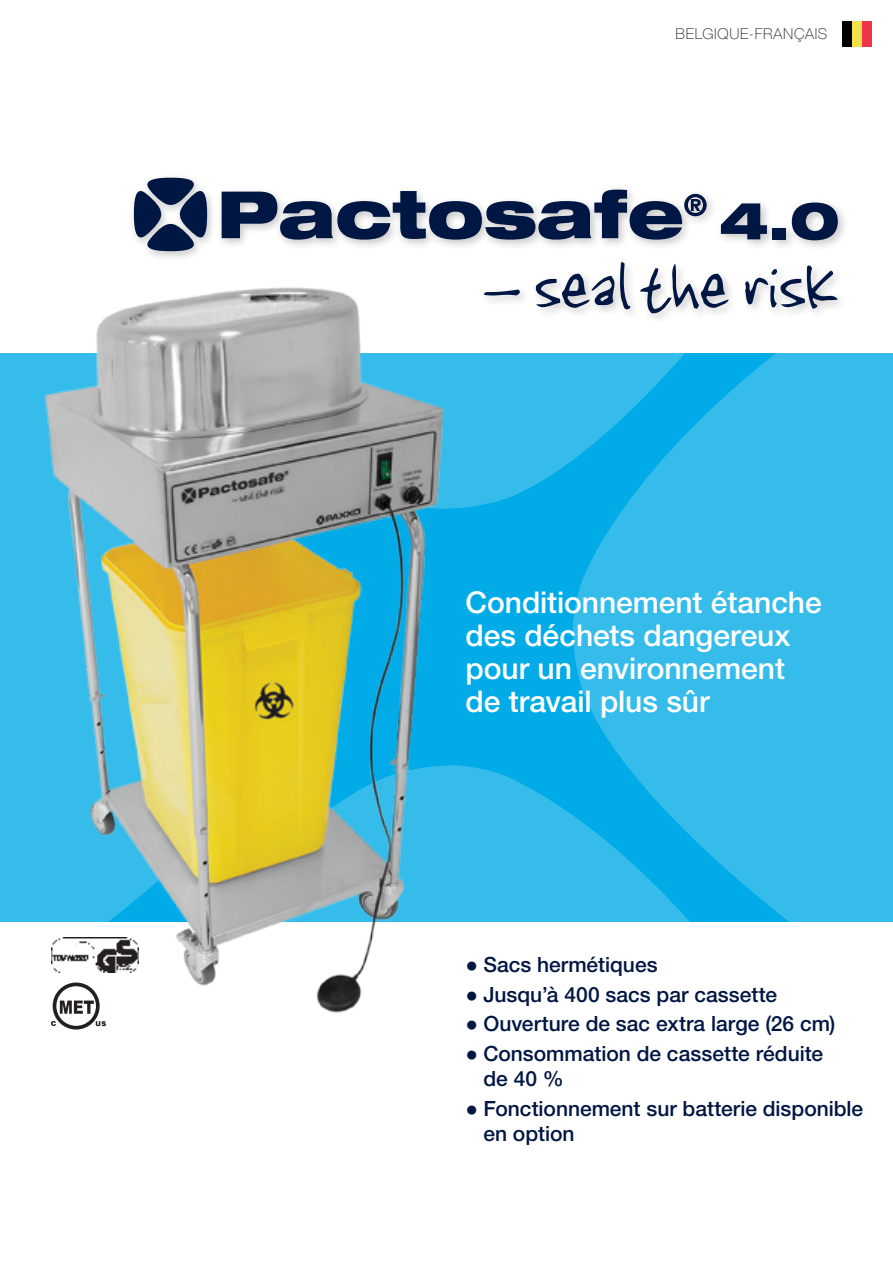
<style>
.page{position:relative;width:893px;height:1263px;background:#fff}
.page>*{position:absolute;margin:0;border:0;box-sizing:border-box;transform-origin:0 0}
.t1{font:500 30px "Helvetica Neue LT Std";letter-spacing:-.005em;color:#fff}
.t2{font:500 21px/25.2px "Helvetica Neue LT Std";color:#001643}
.RUBRIKER{font:100 15px "Helvetica Neue LT Std";letter-spacing:.05em;color:#231f20}
.s1{font-family:"Arial";font-weight:700}
</style>
<div class="page">
<div style="left:0;top:353px;width:893px;height:568px;background:#00abe7"></div>
<div style="left:572px;top:353px;width:321px;height:569px;background:#35bceb"></div>
<svg style="left:466px;top:765px;width:382px;height:157px;fill:#35bceb"></svg>
<svg style="left:466px;top:353px;width:387px;height:156px;fill:#35bceb"></svg>
<div style="left:129px;top:172px;width:719px;height:152px;background:#231f20;opacity:.25"></div>
<svg style="left:484px;top:289px;width:36px;height:6px"></svg>
<svg style="left:536px;top:273px;width:78px;height:35px"></svg>
<svg style="left:620px;top:262px;width:10px;height:47px"></svg>
<svg style="left:639px;top:263px;width:90px;height:51px"></svg>
<svg style="left:745px;top:265px;width:93px;height:44px"></svg>
<svg style="left:222px;top:190px;width:485px;height:50px"></svg>
<svg style="left:134px;top:178px;width:73px;height:73px"></svg>
<svg style="left:721px;top:203px;width:46px;height:36px"></svg>
<div style="left:772px;top:228px;width:14px;height:11px;background:#001643"></div>
<svg style="left:792px;top:203px;width:46px;height:37px"></svg>
<img style="left:0;top:269px;width:466px;height:761px">
<svg style="left:51px;top:1021px;width:5px;height:5px"></svg>
<svg style="left:96px;top:1021px;width:10px;height:5px"></svg>
<div style="left:53px;top:982px;width:47px;height:47px;border:4px solid #231f20;border-radius:50%"></div>
<svg style="left:60px;top:1000px;width:34px;height:14px"></svg>
<img style="left:51px;top:937px;width:88px;height:36px">
<div style="left:842px;top:21px;width:30px;height:26px;background:#ee3646"></div>
<div style="left:842px;top:21px;width:20px;height:26px;background:#f3e04d"></div>
<div style="left:842px;top:21px;width:10px;height:26px;background:#000001"></div>
<p class="RUBRIKER" style="left:676px;top:26px;width:153px">BELGIQUE-FRANÇAIS</p>
<p class="t1" style="left:466px;top:584px;width:358px">Conditionnement étanche</p>
<p class="t1" style="left:466px;top:617px;width:327px">des déchets dangereux</p>
<p class="t1" style="left:466px;top:650px;width:321px">pour un environnement</p>
<p class="t1" style="left:466px;top:683px;width:245px">de travail plus sûr</p>
<p class="t2" style="left:466px;top:952px;width:193px"><span class="s1">●</span> Sacs hermétiques</p>
<p class="t2" style="left:466px;top:981px;width:313px"><span class="s1">●</span> Jusqu’à 400 sacs par cassette</p>
<p class="t2" style="left:466px;top:1011px;width:371px"><span class="s1">●</span> Ouverture de sac extra large (26 cm)</p>
<p class="t2" style="left:483px;top:1041px;width:341px;text-indent:-18px"><span class="s1">●</span> Consommation de cassette réduite de 40 %</p>
<p class="t2" style="left:483px;top:1095px;width:381px;text-indent:-18px"><span class="s1">●</span> Fonctionnement sur batterie disponible en option</p>
</div>
